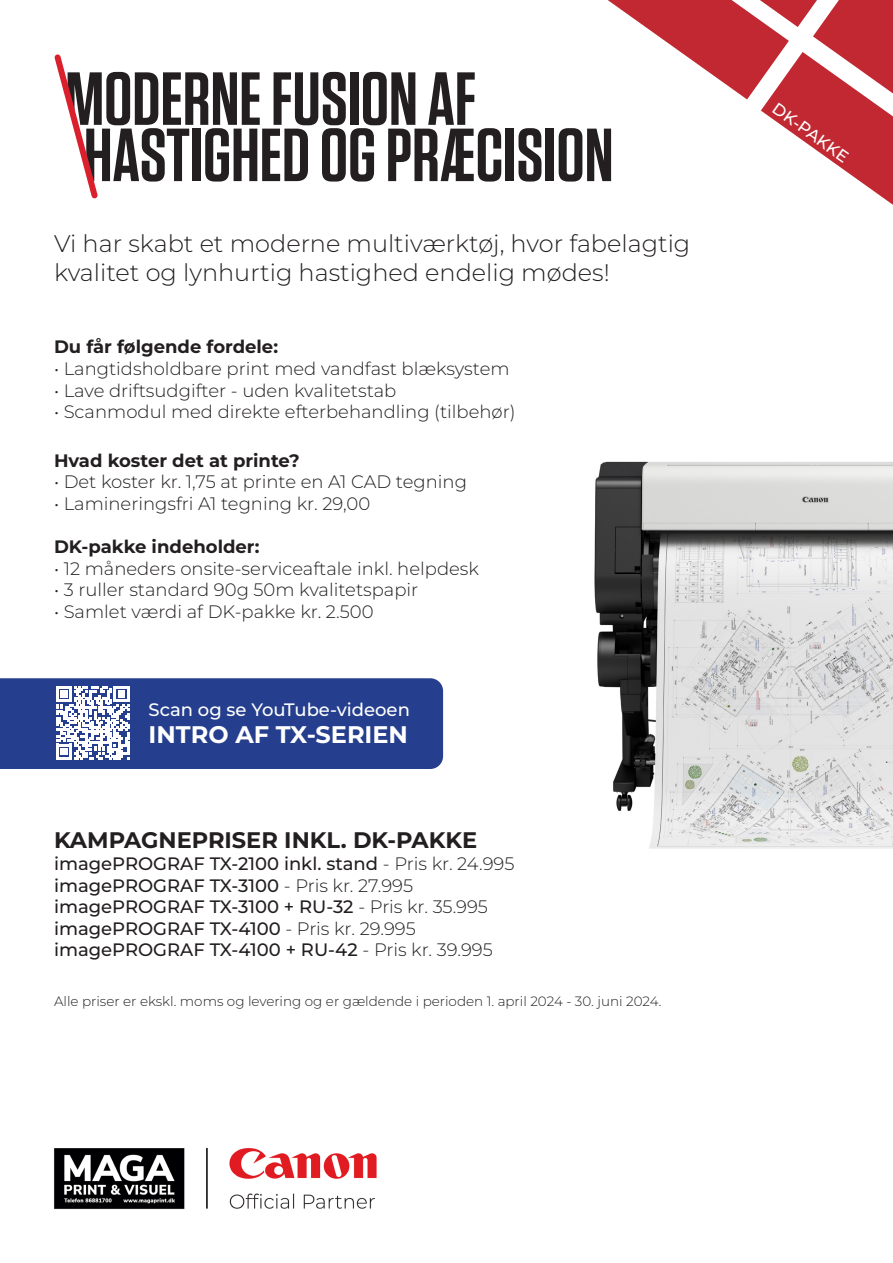
<style>
.page{position:relative;width:893px;height:1263px;background:#fff}
.page>*{position:absolute;margin:0;border:0;box-sizing:border-box;transform-origin:0 0}
.t1{font:600 75px "Tungsten";color:#231f20}
.t2{font:300 24px "Montserrat";color:#231f20}
.t3{font:700 24px "Montserrat";color:#fff}
.t4{font:700 22.5px "Montserrat";color:#231f20}
.t5{font:300 18px "Montserrat";color:#231f20}
.t6{font:500 18px "Montserrat";color:#231f20}
.t7{font:700 18px "Montserrat";color:#231f20}
.t8{font:500 18px "Montserrat";color:#fff}
.t9{font:500 16.5px "Montserrat";color:#fff}
.t10{font:300 13.5px "Montserrat";color:#231f20}
.s1{font-family:"Tungsten Reveal EXT";font-weight:400}
.s2{font-weight:300}
</style>
<div class="page">
<img style="left:594px;top:461px;width:299px;height:388px">
<svg style="left:0;top:678px;width:443px;height:91px;background:#395198"></svg>
<svg style="left:608px;top:0;width:285px;height:205px"></svg>
<svg style="left:54px;top:54px;width:44px;height:145px"></svg>
<img style="left:54px;top:1147px;width:323px;height:63px">
<p class="t1" style="left:63px;top:59px;width:415px"><span class="s1">M</span>ODERNE FUSION AF</p>
<p class="t1" style="left:82px;top:116px;width:533px"><span class="s1">H</span>ASTIGHED OG PRÆCISION</p>
<p class="t2" style="left:54px;top:227px;width:638px">Vi har skabt et moderne multiværktøj, hvor fabelagtig</p>
<p class="t2" style="left:54px;top:256px;width:557px">kvalitet og lynhurtig hastighed endelig mødes!</p>
<p class="t7" style="left:54px;top:335px;width:226px">Du får følgende fordele:</p>
<p class="t5" style="left:54px;top:357px;width:457px">• Langtidsholdbare print med vandfast blæksystem</p>
<p class="t5" style="left:54px;top:378px;width:344px">• Lave driftsudgifter - uden kvalitetstab</p>
<p class="t5" style="left:54px;top:400px;width:463px">• Scanmodul med direkte efterbehandling (tilbehør)</p>
<p class="t7" style="left:54px;top:448px;width:247px">Hvad koster det at printe?</p>
<p class="t5" style="left:54px;top:470px;width:414px">• Det koster kr. 1,75 at printe en A1 CAD tegning</p>
<p class="t5" style="left:54px;top:492px;width:318px">• Lamineringsfri A1 tegning kr. 29,00</p>
<p class="t7" style="left:54px;top:535px;width:207px">DK-pakke indeholder:</p>
<p class="t5" style="left:54px;top:556px;width:427px">• 12 måneders onsite-serviceaftale inkl. helpdesk</p>
<p class="t5" style="left:54px;top:578px;width:366px">• 3 ruller standard 90g 50m kvalitetspapir</p>
<p class="t5" style="left:54px;top:600px;width:321px">• Samlet værdi af DK-pakke kr. 2.500</p>
<p class="t8" style="left:149px;top:698px;width:263px">Scan og se YouTube-videoen</p>
<p class="t3" style="left:149px;top:719px;width:261px">INTRO AF TX-SERIEN</p>
<p class="t4" style="left:54px;top:825px;width:425px">KAMPAGNEPRISER INKL. DK-PAKKE</p>
<p class="t6" style="left:54px;top:852px;width:462px">imagePROGRAF TX-2100 inkl. stand <span class="s2">- Pris kr. 24.995</span></p>
<p class="t6" style="left:54px;top:873px;width:361px">imagePROGRAF TX-3100 <span class="s2">- Pris kr. 27.995</span></p>
<p class="t6" style="left:54px;top:895px;width:435px">imagePROGRAF TX-3100 + RU-32 <span class="s2">- Pris kr. 35.995</span></p>
<p class="t6" style="left:54px;top:916px;width:363px">imagePROGRAF TX-4100 <span class="s2">- Pris kr. 29.995</span></p>
<p class="t6" style="left:54px;top:938px;width:440px">imagePROGRAF TX-4100 + RU-42 <span class="s2">- Pris kr. 39.995</span></p>
<p class="t10" style="left:54px;top:992px;width:609px">Alle priser er ekskl. moms og levering og er gældende i perioden 1. april 2024 - 30. juni 2024.</p>
<p class="t9" style="left:780px;top:98px;width:91px;rotate:35deg">DK-PAKKE</p>
</div>
